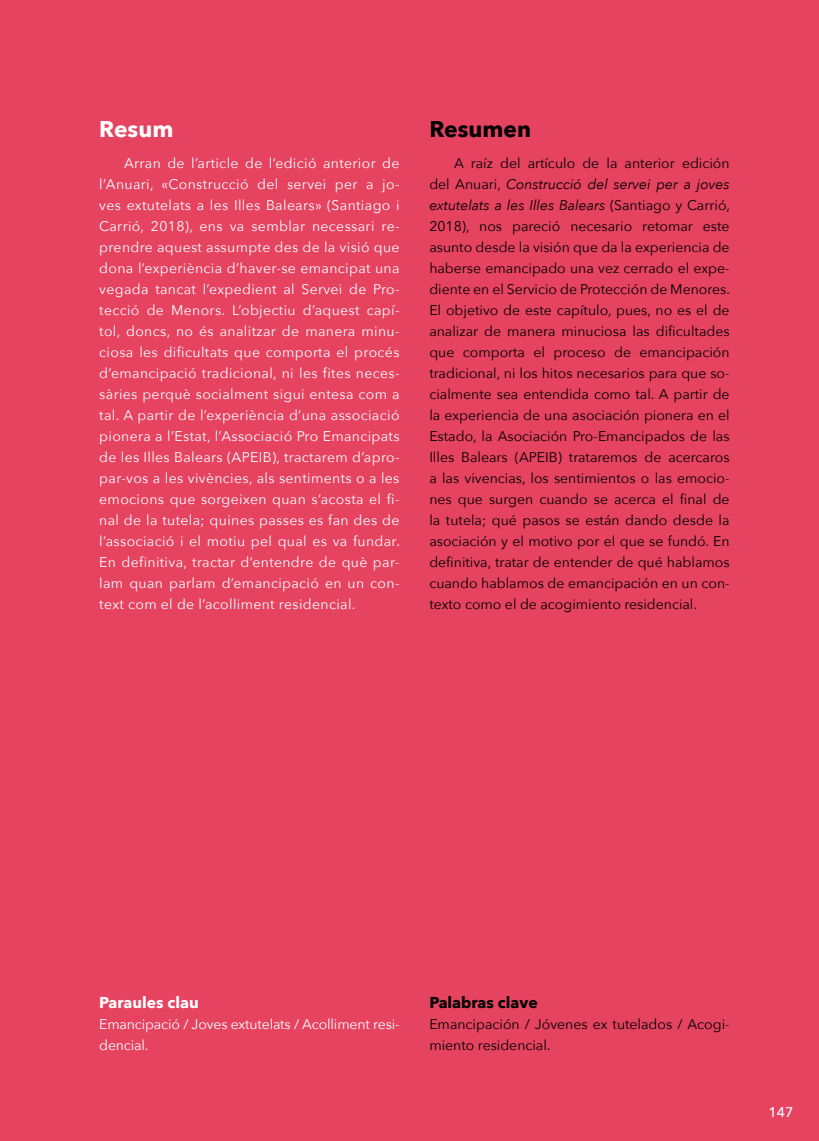
<style>
.page{position:relative;width:819px;height:1141px;background:#e54360}
.page>*{position:absolute;margin:0;border:0;box-sizing:border-box;transform-origin:0 0}
.t1{font:700 22.75px "Avenir Next";color:#000}
.t2{font:700 22.75px "Avenir Next";color:#fff}
.t3{font:700 15.75px "Avenir Next";color:#000}
.t4{font:700 15.75px "Avenir Next";color:#fff}
.t5{font:14px/21px "Avenir Next";color:#000;text-align:justify}
.t6{font:14px/21px "Avenir Next";letter-spacing:-.01em;color:#fff;text-align:justify}
.t7{font:500 14px "Avenir Next";color:#fff}
.s1{font-style:italic}
</style>
<div class="page">
<h1 class="t2" style="left:99px;top:109px;width:76px">Resum</h1>
<p class="t6" style="left:99px;top:152px;width:302px;text-indent:25px">Arran de l’article de l’edició anterior de l’Anuari, «Construcció del servei per a jo&shy;ves extutelats a les Illes Balears» (Santiago i Carrió, 2018), ens va semblar necessari re&shy;prendre aquest assumpte des de la visió que dona l’experiència d’haver-se emancipat una vegada tancat l’expedient al Servei de Pro&shy;tecció de Menors. L’objectiu d’aquest capí&shy;tol, doncs, no és analitzar de manera minu&shy;ciosa les dificultats que comporta el procés d’emancipació tradicional, ni les fites neces&shy;sàries perquè socialment sigui entesa com a tal. A partir de l’experiència d’una associació pionera a l’Estat, l’Associació Pro Emancipats de les Illes Balears (APEIB), tractarem d’apro&shy;par-vos a les vivències, als sentiments o a les emocions que sorgeixen quan s’acosta el fi&shy;nal de la tutela; quines passes es fan des de l’associació i el motiu pel qual es va fundar.<br>En definitiva, tractar d’entendre de què par&shy;lam quan parlam d’emancipació en un con&shy;text com el de l’acolliment residencial.</p>
<h1 class="t1" style="left:429px;top:109px;width:103px">Resumen</h1>
<p class="t5" style="left:429px;top:152px;width:302px;text-indent:25px">A raíz del artículo de la anterior edición del Anuari, <span class="s1">Construcció del servei per a joves extutelats a les Illes Balears</span> (Santiago y Carrió, 2018), nos pareció necesario retomar este asunto desde la visión que da la experiencia de haberse emancipado una vez cerrado el expe&shy;diente en el Servicio de Protección de Menores.<br>El objetivo de este capítulo, pues, no es el de analizar de manera minuciosa las dificultades que comporta el proceso de emancipación tradicional, ni los hitos necesarios para que so&shy;cialmente sea entendida como tal. A partir de la experiencia de una asociación pionera en el Estado, la Asociación Pro-Emancipados de las Illes Balears (APEIB) trataremos de acercaros a las vivencias, los sentimientos o las emocio&shy;nes que surgen cuando se acerca el final de la tutela; qué pasos se están dando desde la asociación y el motivo por el que se fundó. En definitiva, tratar de entender de qué hablamos cuando hablamos de emancipación en un con&shy;texto como el de acogimiento residencial.</p>
<p class="t4" style="left:99px;top:989px;width:101px">Paraules clau</p>
<p class="t6" style="left:99px;top:1013px;width:302px">Emancipació / Joves extutelats / Acolliment resi&shy;dencial.</p>
<p class="t3" style="left:429px;top:989px;width:110px">Palabras clave</p>
<p class="t5" style="left:429px;top:1013px;width:302px">Emancipación / Jóvenes ex tutelados / Acogi&shy;miento residencial.</p>
<p class="t7" style="left:768px;top:1100px;width:26px">147</p>
</div>
